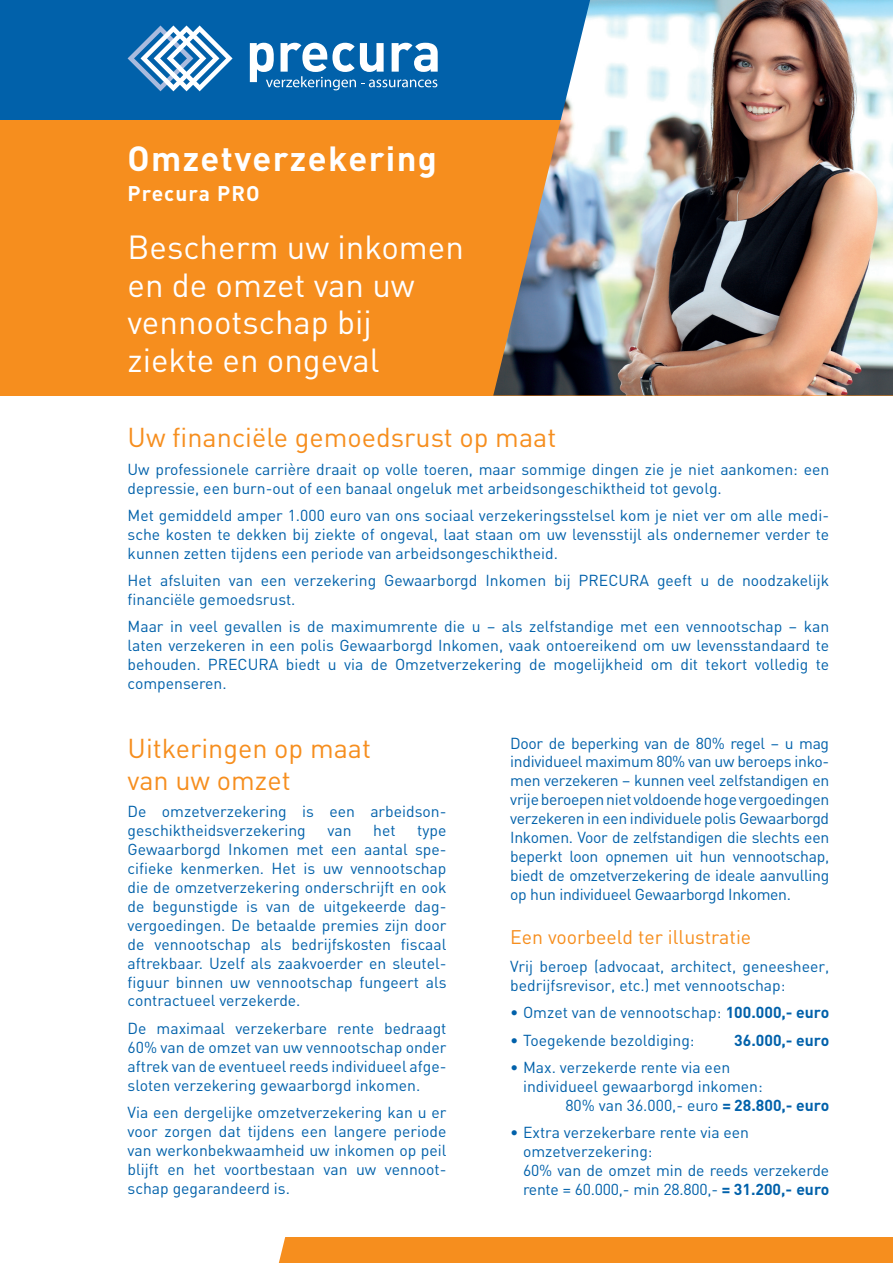
<style>
.page{position:relative;width:893px;height:1263px;background:#fff}
.page>*{position:absolute;margin:0;border:0;box-sizing:border-box;transform-origin:0 0}
.t1{font:700 34.5px "DIN";letter-spacing:.04em;color:#fff}
.t2{font:33px/37.5px "DIN";color:#fff}
.t3{font:27px/32.4px "DIN";color:#f68e1e}
.t4{font:700 21px "DIN";letter-spacing:.05em;color:#fff}
.t5{font:19.5px "DIN";color:#f68e1e}
.t6{font:15.75px/18.9px "DIN";color:#0161aa;text-align:justify}
.t7{font:700 15.75px "DIN";color:#0161aa}
.s1{font-weight:700}
</style>
<div class="page">
<div style="left:0;top:1237px;width:893px;height:26px;background:#f68e1e"></div>
<svg style="left:0;top:395px;width:590px;height:868px"></svg>
<div style="left:0;top:0;width:893px;height:395px;background:#f68e1e"></div>
<div style="left:0;top:0;width:893px;height:119px;background:#0161aa"></div>
<img style="left:493px;top:0;width:400px;height:395px">
<svg style="left:128px;top:26px;width:105px;height:65px"></svg>
<svg style="left:250px;top:43px;width:188px;height:47px"></svg>
<h1 class="t1" style="left:128px;top:136px;width:311px">Omzetverzekering</h1>
<h3 class="t4" style="left:128px;top:179px;width:134px">Precura PRO</h3>
<h2 class="t2" style="left:128px;top:228px;width:338px">Bescherm uw inkomen en de omzet van uw vennootschap bij ziekte en ongeval</h2>
<h3 class="t3" style="left:128px;top:421px;width:430px">Uw financiële gemoedsrust op maat</h3>
<p class="t6" style="left:128px;top:459px;width:703px">Uw professionele carrière draait op volle toeren, maar sommige dingen zie je niet aankomen: een depressie, een burn-out of een banaal ongeluk met arbeidsongeschiktheid tot gevolg.</p>
<p class="t6" style="left:128px;top:505px;width:703px">Met gemiddeld amper 1.000 euro van ons sociaal verzekeringsstelsel kom je niet ver om alle medi&shy;sche kosten te dekken bij ziekte of ongeval, laat staan om uw levensstijl als ondernemer verder te kunnen zetten tijdens een periode van arbeidsongeschiktheid.</p>
<p class="t6" style="left:128px;top:571px;width:703px">Het afsluiten van een verzekering Gewaarborgd Inkomen bij PRECURA geeft u de noodzakelijk financiële gemoedsrust.</p>
<p class="t6" style="left:128px;top:617px;width:703px">Maar in veel gevallen is de maximumrente die u – als zelfstandige met een vennootschap – kan laten verzekeren in een polis Gewaarborgd Inkomen, vaak ontoereikend om uw levensstandaard te behouden. PRECURA biedt u via de Omzetverzekering de mogelijkheid om dit tekort volledig te compenseren.</p>
<h3 class="t3" style="left:128px;top:731px;width:245px">Uitkeringen op maat van uw omzet</h3>
<p class="t6" style="left:128px;top:802px;width:320px">De omzetverzekering is een arbeidson&shy;geschiktheidsverzekering</p>
<p class="t6" style="left:328px;top:821px;width:26px">van</p>
<p class="t6" style="left:373px;top:821px;width:24px">het</p>
<p class="t6" style="left:128px;top:821px;width:320px;text-indent:290px">type Gewaarborgd Inkomen met een aantal spe&shy;cifieke kenmerken. Het is uw vennootschap die de omzetverzekering onderschrijft en ook de begunstigde is van de uitgekeerde dag&shy;vergoedingen. De betaalde premies zijn door de vennootschap als bedrijfskosten fiscaal aftrekbaar. Uzelf als zaakvoerder en sleutel&shy;figuur binnen uw vennootschap fungeert als contractueel verzekerde.</p>
<p class="t6" style="left:128px;top:1018px;width:320px">De maximaal verzekerbare rente bedraagt 60% van de omzet van uw vennootschap onder aftrek van de eventueel reeds individueel afge&shy;sloten verzekering gewaarborgd inkomen.</p>
<p class="t6" style="left:128px;top:1102px;width:320px">Via een dergelijke omzetverzekering kan u er voor zorgen dat tijdens een langere periode van werkonbekwaamheid uw inkomen op peil blijft en het voortbestaan van uw vennoot&shy;schap gegarandeerd is.</p>
<p class="t6" style="left:510px;top:733px;width:320px">Door de beperking van de 80% regel – u mag individueel maximum 80% van uw beroeps inko&shy;men verzekeren – kunnen veel zelfstandigen en vrije beroepen niet voldoende hoge vergoedingen verzekeren in een individuele polis Gewaarborgd Inkomen. Voor de zelfstandigen die slechts een beperkt loon opnemen uit hun vennootschap, biedt de omzetverzekering de ideale aanvulling op hun individueel Gewaarborgd Inkomen.</p>
<p class="t5" style="left:510px;top:925px;width:242px">Een voorbeeld ter illustratie</p>
<p class="t6" style="left:510px;top:956px;width:320px">Vrij beroep (advocaat, architect, geneesheer, bedrijfsrevisor, etc.) met vennootschap:</p>
<p class="t6" style="left:510px;top:1003px;width:320px">• Omzet van de vennootschap: <span class="s1">100.000,- euro</span></p>
<p class="t6" style="left:510px;top:1030px;width:186px">• Toegekende bezoldiging:</p>
<p class="t7" style="left:734px;top:1029px;width:96px">36.000,- euro</p>
<p class="t6" style="left:510px;top:1057px;width:221px">• Max. verzekerde rente via een</p>
<p class="t6" style="left:523px;top:1076px;width:241px">individueel gewaarborgd inkomen:</p>
<p class="t6" style="left:565px;top:1095px;width:265px">80% van 36.000,- euro <span class="s1">= 28.800,- euro</span></p>
<p class="t6" style="left:523px;top:1123px;width:308px;text-align:left;text-indent:-13px">• Extra verzekerbare rente via een omzetverzekering:<br>60% van de omzet min de reeds verzekerde rente = 60.000,- min 28.800,- <span class="s1">= 31.200,- euro</span></p>
</div>
